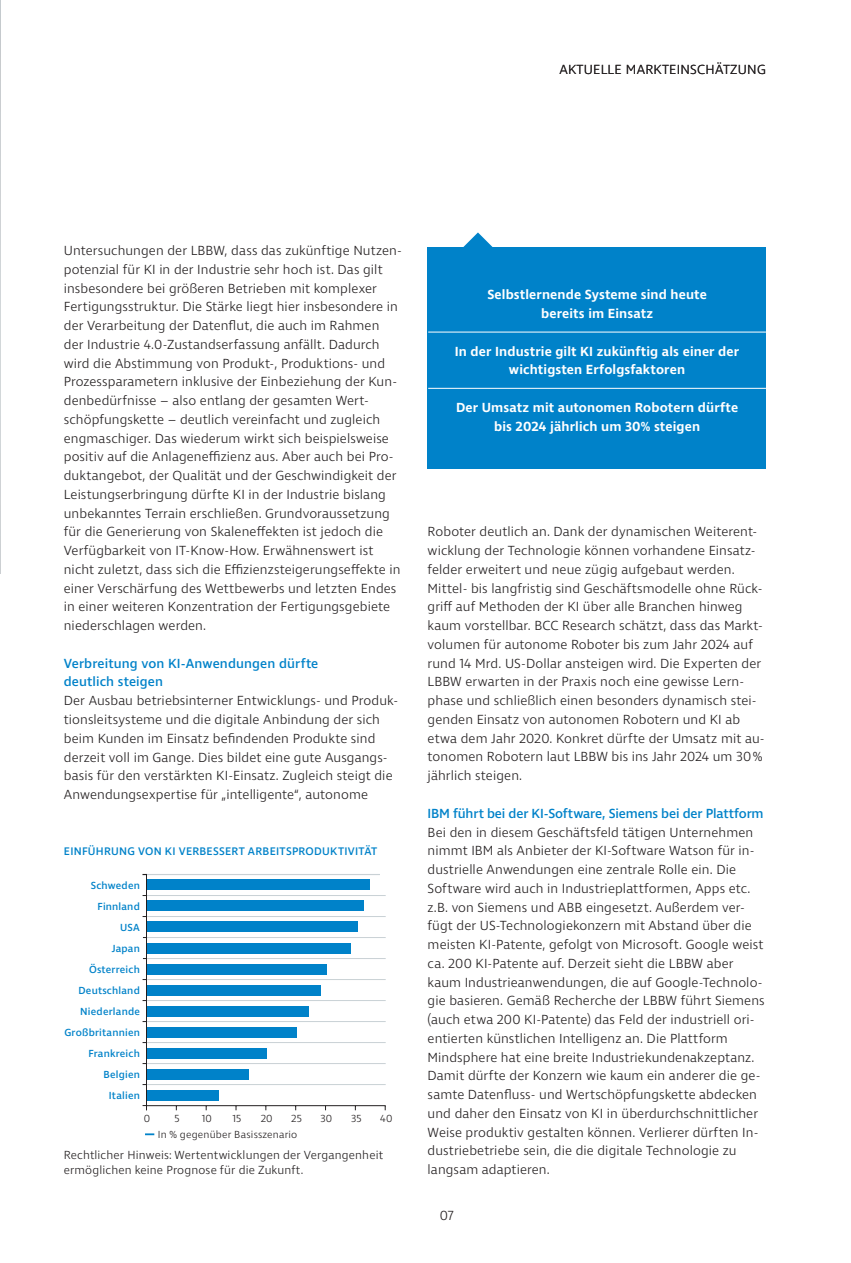
<style>
.page{position:relative;width:851px;height:1263px;background:#fff}
.page>*{position:absolute;margin:0;border:0;box-sizing:border-box;transform-origin:0 0}
.t1{font:300 13.5px/18.8px "Ingra";letter-spacing:.01em;color:#231f20}
.t2{font:600 13.5px/18.8px "Ingra";letter-spacing:.01em;color:#fff;text-align:center}
.t3{font:500 13.5px/18.8px "Ingra";letter-spacing:.005em;color:#0082c9}
.t4{font:300 12px/14.2px "Ingra";letter-spacing:.015em;color:#231f20}
.t5{font:500 11.25px "Ingra";letter-spacing:.025em;color:#0082c9}
.t6{font:500 10.5px/21px "Ingra";letter-spacing:.02em;color:#0082c9;text-align:right}
.t7{font:300 10.5px "Ingra";letter-spacing:.02em;color:#231f20}
</style>
<div class="page">
<img style="left:0;top:0;width:1px;height:574px">
<div style="left:146px;top:879px;width:223px;height:11px;background:#0082c9"></div>
<div style="left:146px;top:900px;width:217px;height:11px;background:#0082c9"></div>
<div style="left:146px;top:921px;width:211px;height:11px;background:#0082c9"></div>
<div style="left:146px;top:942px;width:205px;height:11px;background:#0082c9"></div>
<div style="left:146px;top:964px;width:181px;height:11px;background:#0082c9"></div>
<div style="left:146px;top:985px;width:175px;height:11px;background:#0082c9"></div>
<div style="left:146px;top:1006px;width:163px;height:11px;background:#0082c9"></div>
<div style="left:146px;top:1027px;width:151px;height:11px;background:#0082c9"></div>
<div style="left:146px;top:1048px;width:121px;height:11px;background:#0082c9"></div>
<div style="left:146px;top:1069px;width:103px;height:11px;background:#0082c9"></div>
<div style="left:146px;top:1090px;width:73px;height:11px;background:#0082c9"></div>
<div style="left:146px;top:874px;width:233px;height:1px;border:1px solid #c9d1d5"></div>
<hr style="left:147px;top:979px;width:238px;height:1px;background:#c9d1d5">
<hr style="left:147px;top:1000px;width:238px;height:1px;background:#c9d1d5">
<hr style="left:147px;top:1021px;width:238px;height:1px;background:#c9d1d5">
<hr style="left:147px;top:1042px;width:238px;height:1px;background:#c9d1d5">
<hr style="left:147px;top:1084px;width:238px;height:1px;background:#c9d1d5">
<hr style="left:146px;top:937px;width:239px;height:1px;background:#c9d1d5">
<hr style="left:146px;top:958px;width:239px;height:1px;background:#c9d1d5">
<hr style="left:146px;top:895px;width:239px;height:1px;background:#c9d1d5">
<hr style="left:147px;top:916px;width:238px;height:1px;background:#c9d1d5">
<hr style="left:147px;top:1063px;width:238px;height:1px;background:#c9d1d5">
<hr style="left:146px;top:874px;width:1px;height:236px;background:#231f20">
<svg style="left:145px;top:1133px;width:9px;height:2px"></svg>
<hr style="left:146px;top:1105px;width:239px;height:1px;background:#231f20">
<div style="left:427px;top:248px;width:338px;height:221px;background:#0082c9"></div>
<svg style="left:463px;top:232px;width:30px;height:16px"></svg>
<hr style="left:428px;top:332px;width:337px;height:1px;background:#fff">
<hr style="left:428px;top:388px;width:337px;height:1px;background:#fff">
<p class="t1" style="left:559px;top:61px;width:208px">AKTUELLE MARKTEINSCHÄTZUNG</p>
<p class="t1" style="left:64px;top:242px;width:339px">Untersuchungen der LBBW, dass das zukünftige Nutzen&shy;potenzial für KI in der Industrie sehr hoch ist. Das gilt insbesondere bei größeren Betrieben mit komplexer Fertigungsstruktur. Die Stärke liegt hier insbesondere in der Verarbeitung der Datenflut, die auch im Rahmen der Industrie 4.0-Zustandserfassung anfällt. Dadurch wird die Abstimmung von Produkt-, Produktions- und Prozessparametern inklusive der Einbeziehung der Kun&shy;denbedürfnisse – also entlang der gesamten Wert&shy;schöpfungskette – deutlich vereinfacht und zugleich engmaschiger. Das wiederum wirkt sich beispielsweise positiv auf die Anlageneffizienz aus. Aber auch bei Pro&shy;duktangebot, der Qualität und der Geschwindigkeit der Leistungserbringung dürfte KI in der Industrie bislang unbekanntes Terrain erschließen. Grundvoraussetzung für die Generierung von Skaleneffekten ist jedoch die Verfügbarkeit von IT-Know-How. Erwähnenswert ist nicht zuletzt, dass sich die Effizienzsteigerungseffekte in einer Verschärfung des Wettbewerbs und letzten Endes in einer weiteren Konzentration der Fertigungsgebiete niederschlagen werden.</p>
<p class="t3" style="left:64px;top:654px;width:256px">Verbreitung von KI-Anwendungen dürfte deutlich steigen</p>
<p class="t1" style="left:64px;top:692px;width:336px">Der Ausbau betriebsinterner Entwicklungs- und Produk&shy;tionsleitsysteme und die digitale Anbindung der sich beim Kunden im Einsatz befindenden Produkte sind derzeit voll im Gange. Dies bildet eine gute Ausgangs&shy;basis für den verstärkten KI-Einsatz. Zugleich steigt die Anwendungsexpertise für „intelligente“, autonome</p>
<p class="t5" style="left:64px;top:844px;width:315px">EINFÜHRUNG VON KI VERBESSERT ARBEITSPRODUKTIVITÄT</p>
<p class="t6" style="left:64px;top:875px;width:77px">Schweden<br>Finnland<br>USA<br>Japan<br>Österreich<br>Deutschland<br>Niederlande<br>Großbritannien<br>Frankreich<br>Belgien<br>Italien</p>
<p class="t7" style="left:144px;top:1112px;width:8px">0</p>
<p class="t7" style="left:174px;top:1112px;width:7px">5</p>
<p class="t7" style="left:202px;top:1112px;width:12px">10</p>
<p class="t7" style="left:232px;top:1112px;width:10px">15</p>
<p class="t7" style="left:260px;top:1112px;width:13px">20</p>
<p class="t7" style="left:291px;top:1112px;width:12px">25</p>
<p class="t7" style="left:320px;top:1112px;width:13px">30</p>
<p class="t7" style="left:351px;top:1112px;width:12px">35</p>
<p class="t7" style="left:380px;top:1112px;width:14px">40</p>
<p class="t7" style="left:158px;top:1128px;width:141px">In % gegenüber Basisszenario</p>
<p class="t4" style="left:64px;top:1149px;width:321px">Rechtlicher Hinweis: Wertentwicklungen der Vergangenheit ermöglichen keine Prognose für die Zukunft.</p>
<p class="t2" style="left:487px;top:286px;width:221px">Selbstlernende Systeme sind heute bereits im Einsatz</p>
<p class="t2" style="left:455px;top:342px;width:286px">In der Industrie gilt KI zukünftig als einer der wichtigsten Erfolgsfaktoren</p>
<p class="t2" style="left:456px;top:399px;width:283px">Der Umsatz mit autonomen Robotern dürfte bis 2024 jährlich um 30% steigen</p>
<p class="t1" style="left:427px;top:523px;width:338px">Roboter deutlich an. Dank der dynamischen Weiterent&shy;wicklung der Technologie können vorhandene Einsatz&shy;felder erweitert und neue zügig aufgebaut werden.<br>Mittel- bis langfristig sind Geschäftsmodelle ohne Rück&shy;griff auf Methoden der KI über alle Branchen hinweg kaum vorstellbar. BCC Research schätzt, dass das Markt&shy;volumen für autonome Roboter bis zum Jahr 2024 auf rund 14 Mrd. US-Dollar ansteigen wird. Die Experten der LBBW erwarten in der Praxis noch eine gewisse Lern&shy;phase und schließlich einen besonders dynamisch stei&shy;genden Einsatz von autonomen Robotern und KI ab etwa dem Jahr 2020. Konkret dürfte der Umsatz mit au&shy;tonomen Robotern laut LBBW bis ins Jahr 2024 um 30% jährlich steigen.</p>
<p class="t3" style="left:427px;top:804px;width:337px">IBM führt bei der KI-Software, Siemens bei der Plattform</p>
<p class="t1" style="left:427px;top:823px;width:338px">Bei den in diesem Geschäftsfeld tätigen Unternehmen nimmt IBM als Anbieter der KI-Software Watson für in&shy;dustrielle Anwendungen eine zentrale Rolle ein. Die Software wird auch in Industrieplattformen, Apps etc. z.B. von Siemens und ABB eingesetzt. Außerdem ver&shy;fügt der US-Technologiekonzern mit Abstand über die meisten KI-Patente, gefolgt von Microsoft. Google weist ca. 200 KI-Patente auf. Derzeit sieht die LBBW aber kaum Industrieanwendungen, die auf Google-Technolo&shy;gie basieren. Gemäß Recherche der LBBW führt Siemens (auch etwa 200 KI-Patente) das Feld der industriell ori&shy;entierten künstlichen Intelligenz an. Die Plattform Mindsphere hat eine breite Industriekundenakzeptanz.<br>Damit dürfte der Konzern wie kaum ein anderer die ge&shy;samte Datenfluss- und Wertschöpfungskette abdecken und daher den Einsatz von KI in überdurchschnittlicher Weise produktiv gestalten können. Verlierer dürften In&shy;dustriebetriebe sein, die die digitale Technologie zu langsam adaptieren.</p>
<p class="t1" style="left:439px;top:1207px;width:15px">07</p>
</div>
